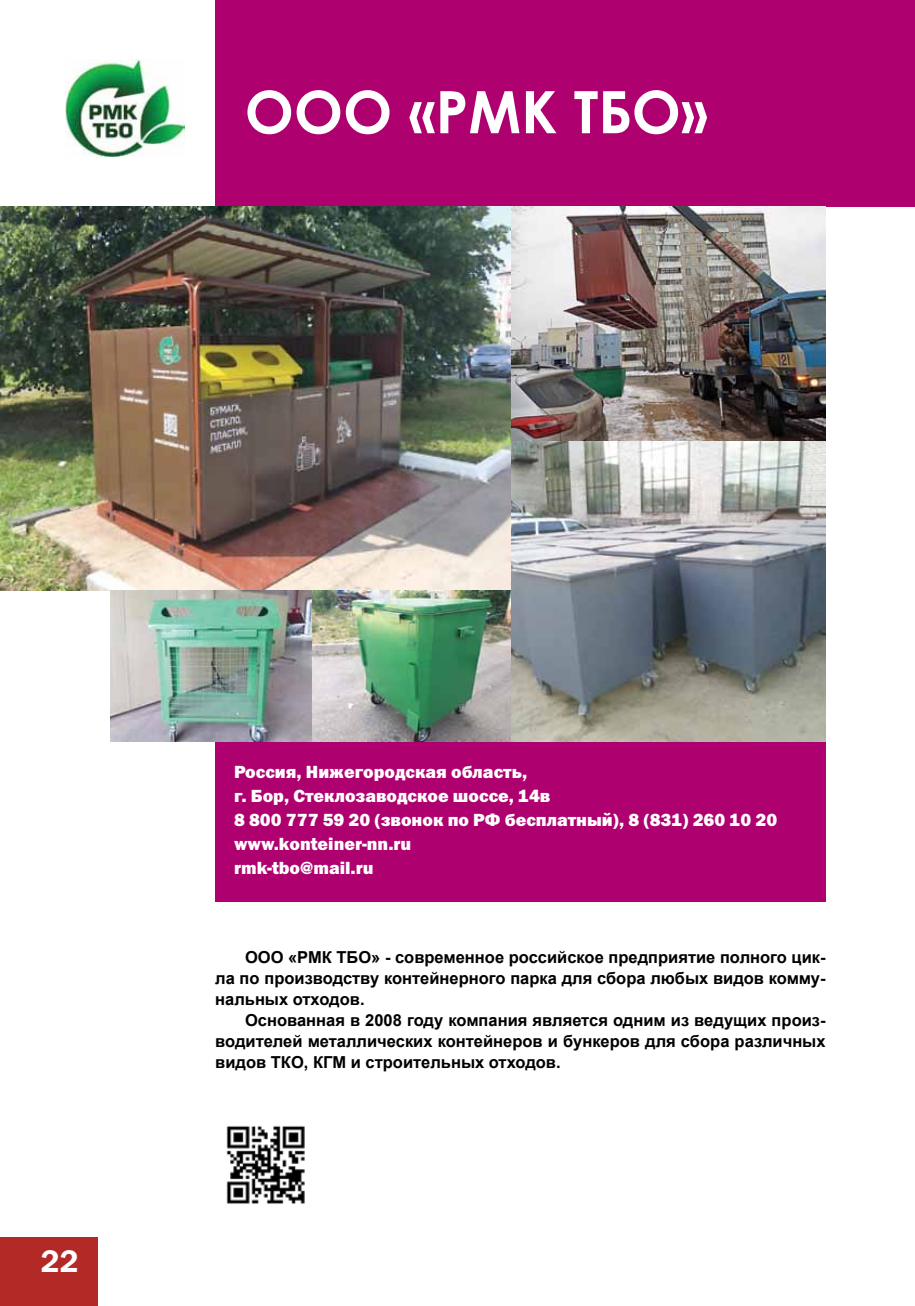
<style>
.page{position:relative;width:915px;height:1306px;background:#fff}
.page>*{position:absolute;margin:0;border:0;box-sizing:border-box;transform-origin:0 0}
.t1{font:700 58.5px "Century Gothic";color:#fff}
.t2{font:31.5px "Franklin Gothic Demi C";color:#fff}
.t3{font:17.7px/24px "Franklin Gothic Heavy C";color:#fff}
.t4{font:700 16.5px/21px "Arial";color:#000;text-align:justify}
</style>
<div class="page">
<div style="left:0;top:1237px;width:98px;height:68px;background:#b32926"></div>
<div style="left:215px;top:0;width:699px;height:206px;background:#af006f"></div>
<hr style="left:914px;top:89px;width:1px;height:1216px;background:#dddbdb">
<div style="left:215px;top:741px;width:610px;height:161px;background:#af006f"></div>
<img style="left:0;top:206px;width:511px;height:384px">
<img style="left:511px;top:206px;width:314px;height:535px">
<img style="left:111px;top:590px;width:401px;height:151px">
<img style="left:226px;top:1125px;width:79px;height:79px">
<img style="left:66px;top:60px;width:118px;height:96px">
<h1 class="t1" style="left:244px;top:68px;width:49px">ООО</h1>
<h1 class="t1" style="left:408px;top:68px;width:67px">«РМК</h1>
<h1 class="t1" style="left:573px;top:68px;width:135px">ТБО »</h1>
<h2 class="t2" style="left:40px;top:1243px;width:40px">22</h2>
<p class="t3" style="left:234px;top:759px;width:544px">Россия, Нижегородская область,<br>г. Бор, Стеклозаводское шоссе, 14в<br>8 800 777 59 20 (звонок по РФ бесплатный), 8 (831) 260 10 20 www.konteiner-nn.ru<br>rmk-tbo@mail.ru</p>
<p class="t4" style="left:215px;top:947px;width:611px;text-indent:30px">ООО «РМК ТБО» - современное российское предприятие полного цик&shy;ла по производству контейнерного парка для сбора любых видов комму&shy;нальных отходов.</p>
<p class="t4" style="left:215px;top:1010px;width:611px;text-indent:30px">Основанная в 2008 году компания является одним из ведущих произ&shy;водителей металлических контейнеров и бункеров для сбора различных видов ТКО, КГМ и строительных отходов.</p>
</div>
